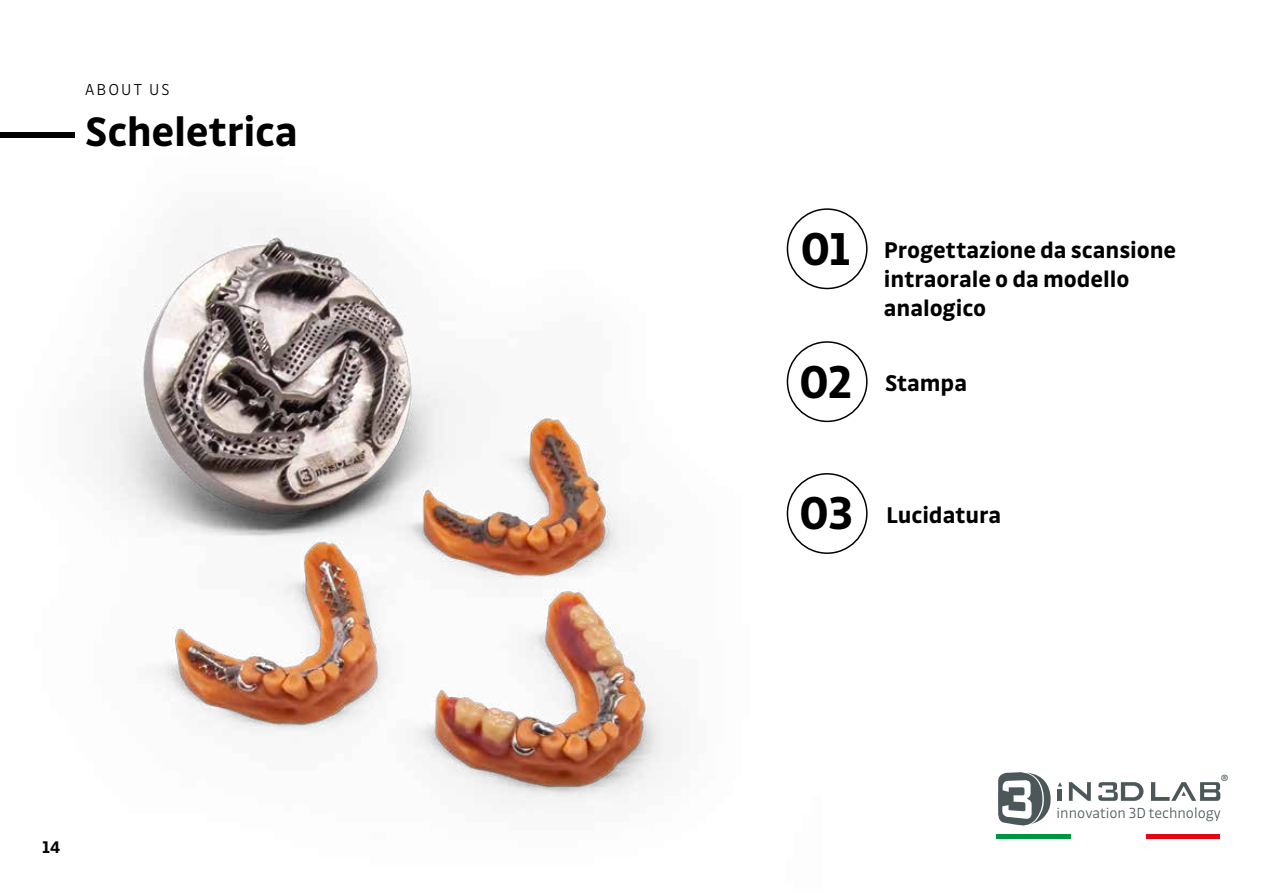
<style>
.page{position:relative;width:1263px;height:893px;background:#fff}
.page>*{position:absolute;margin:0;border:0;box-sizing:border-box;transform-origin:0 0}
.t1{font:700 43.8px "Drive";letter-spacing:-.005em;color:#000}
.t2{font:700 24.3px/29.1px "Drive";letter-spacing:-.005em;color:#000}
.t3{font:700 18px "Drive";color:#000}
.t4{font:300 16.8px "Drive";letter-spacing:.125em;color:#000}
.t5{font:300 15.6px "Drive";color:#4c5759}
.t6{font:9.6px "Drive";color:#4c5759}
.s1{font-size:49.2px}
</style>
<div class="page">
<img style="left:0;top:132px;width:821px;height:675px">
<div style="left:787px;top:208px;width:80px;height:81px;border:2px solid #000;border-radius:50%"></div>
<div style="left:787px;top:341px;width:80px;height:81px;border:2px solid #000;border-radius:50%"></div>
<div style="left:787px;top:473px;width:80px;height:81px;border:2px solid #000;border-radius:50%"></div>
<div style="left:996px;top:834px;width:75px;height:5px;background:#009641"></div>
<div style="left:1145px;top:834px;width:75px;height:5px;background:#e30613"></div>
<div style="left:0;top:132px;width:74px;height:5px;background:#000"></div>
<svg style="left:998px;top:772px;width:53px;height:54px"></svg>
<hr style="left:1058px;top:789px;width:4px;height:12px;background:#4c5759">
<svg style="left:1069px;top:782px;width:22px;height:19px"></svg>
<svg style="left:1058px;top:782px;width:4px;height:4px"></svg>
<svg style="left:1151px;top:782px;width:69px;height:19px"></svg>
<svg style="left:1098px;top:782px;width:45px;height:19px"></svg>
<p class="t4" style="left:85px;top:80px;width:86px">ABOUT US</p>
<h1 class="t1" style="left:85px;top:106px;width:214px">Scheletrica</h1>
<p class="t3" style="left:43px;top:837px;width:19px">14</p>
<p class="t2" style="left:884px;top:235px;width:294px;text-indent:-83px"><span class="s1">01</span> Progettazione da scansione intraorale o da modello analogico</p>
<p class="t2" style="left:799px;top:368px;width:169px"><span class="s1">02</span> Stampa</p>
<p class="t2" style="left:799px;top:500px;width:204px"><span class="s1">03</span> Lucidatura</p>
<p class="t6" style="left:1221px;top:772px;width:9px">®</p>
<p class="t5" style="left:1057px;top:804px;width:166px">innovation 3D technology</p>
</div>
